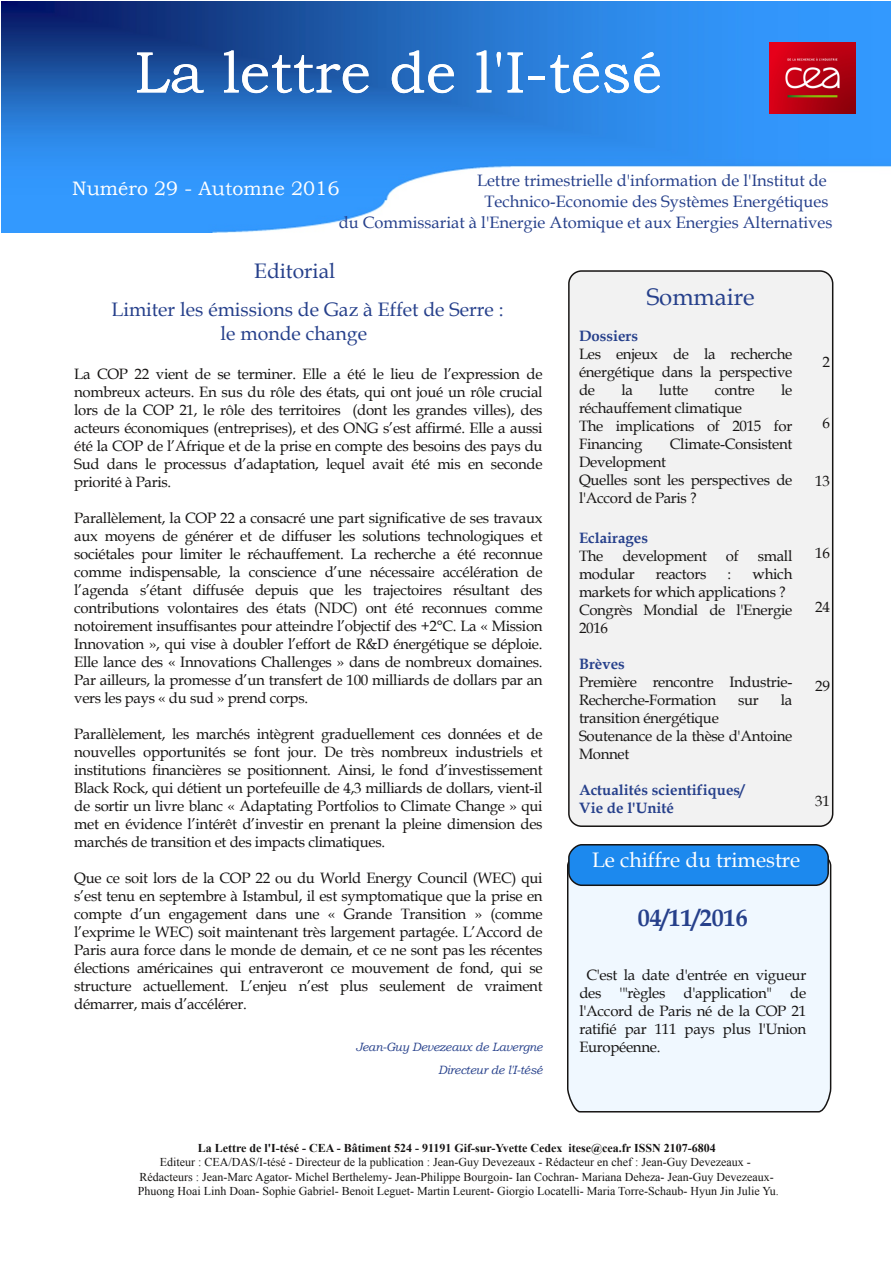
<style>
.page{position:relative;width:893px;height:1263px;background:#fff}
.page>*{position:absolute;margin:0;border:0;box-sizing:border-box;transform-origin:0 0}
.t1{font:58.5px "Bookman Old Style";color:#fff}
.t2{font:700 24px "Book Antiqua";color:#26408b}
.t3{font:24px "Book Antiqua";color:#26408b}
.t4{font:21px "Book Antiqua";color:#fff}
.t5{font:21px "Book Antiqua";color:#26408b}
.t6{font:19.5px/23.4px "Book Antiqua";color:#26408b}
.t7{font:19.5px "Bookman Old Style";color:#fff}
.t8{font:16.5px "Book Antiqua";color:#26408b}
.t9{font:15px/18px "Book Antiqua";letter-spacing:-.02em;color:#161413;text-align:justify}
.t10{font:700 15px/18px "Book Antiqua";color:#26408b}
.t11{font:12px/14.4px "Times New Roman";color:#161413;text-align:center}
.t12{font:700 12px "Times New Roman";color:#161413}
.t13{font:italic 12px/23.4px "Bookman Old Style";letter-spacing:-.02em;color:#26408b;text-align:right}
</style>
<div class="page">
<img style="left:1px;top:2px;width:890px;height:230px">
<img style="left:769px;top:43px;width:87px;height:71px">
<div style="left:569px;top:271px;width:264px;height:555px;background:#f2f2f2;border-radius:13px"></div>
<div style="left:568px;top:270px;width:265px;height:557px;border:2px solid #161413;border-radius:13px"></div>
<div style="left:567px;top:859px;width:265px;height:254px;background:#f0f8ff"></div>
<div style="left:569px;top:845px;width:259px;height:40px;background:#1c89ee;border-radius:13px"></div>
<div style="left:568px;top:844px;width:261px;height:42px;border:2px solid #161413;border-radius:13px"></div>
<h1 class="t1" style="left:134px;top:37px;width:529px">La lettre de l'I-tésé</h1>
<p class="t8" style="left:477px;top:170px;width:351px">Lettre trimestrielle d'information de l'Institut de</p>
<p class="t8" style="left:339px;top:212px;width:495px">du Commissariat à l'Energie Atomique et aux Energies Alternatives</p>
<h3 class="t7" style="left:72px;top:177px;width:269px">Numéro 29 - Automne 2016</h3>
<p class="t8" style="left:484px;top:191px;width:345px">Technico-Economie des Systèmes Energétiques</p>
<h3 class="t5" style="left:254px;top:258px;width:83px">Editorial</h3>
<h3 class="t6" style="left:221px;top:298px;width:285px;text-indent:-109px">Limiter les émissions de Gaz à Effet de Serre : le monde change</h3>
<p class="t9" style="left:74px;top:365px;width:470px">La COP 22 vient de se terminer. Elle a été le lieu de l’expression de nombreux acteurs. En sus du rôle des états, qui ont joué un rôle crucial lors de la COP 21, le rôle des territoires (dont les grandes villes), des acteurs économiques (entreprises), et des ONG s’est affirmé. Elle a aussi été la COP de l’Afrique et de la prise en compte des besoins des pays du Sud dans le processus d’adaptation, lequel avait été mis en seconde priorité à Paris.</p>
<p class="t9" style="left:74px;top:509px;width:470px">Parallèlement, la COP 22 a consacré une part significative de ses travaux aux moyens de générer et de diffuser les solutions technologiques et sociétales pour limiter le réchauffement. La recherche a été reconnue comme indispensable, la conscience d’une nécessaire accélération de l’agenda s’étant diffusée depuis que les trajectoires résultant des contributions volontaires des états (NDC) ont été reconnues comme notoirement insuffisantes pour atteindre l’objectif des +2°C. La « Mission Innovation », qui vise à doubler l’effort de R&amp;D énergétique se déploie.<br>Elle lance des « Innovations Challenges » dans de nombreux domaines.<br>Par ailleurs, la promesse d’un transfert de 100 milliards de dollars par an vers les pays « du sud » prend corps.</p>
<p class="t9" style="left:74px;top:725px;width:470px">Parallèlement, les marchés intègrent graduellement ces données et de nouvelles opportunités se font jour. De très nombreux industriels et institutions financières se positionnent. Ainsi, le fond d’investissement Black Rock, qui détient un portefeuille de 4,3 milliards de dollars, vient-il de sortir un livre blanc « Adaptating Portfolios to Climate Change » qui met en évidence l’intérêt d’investir en prenant la pleine dimension des marchés de transition et des impacts climatiques.</p>
<p class="t9" style="left:74px;top:869px;width:470px">Que ce soit lors de la COP 22 ou du World Energy Council (WEC) qui s’est tenu en septembre à Istambul, il est symptomatique que la prise en compte d’un engagement dans une « Grande Transition » (comme l’exprime le WEC) soit maintenant très largement partagée. L’Accord de Paris aura force dans le monde de demain, et ce ne sont pas les récentes élections américaines qui entraveront ce mouvement de fond, qui se structure actuellement. L’enjeu n’est plus seulement de vraiment démarrer, mais d’accélérer.</p>
<p class="t13" style="left:356px;top:1035px;width:188px">Jean-Guy Devezeaux de Lavergne<br>Directeur de l'I-tésé</p>
<h2 class="t3" style="left:647px;top:283px;width:110px">Sommaire</h2>
<p class="t10" style="left:579px;top:327px;width:61px">Dossiers</p>
<p class="t9" style="left:579px;top:345px;width:215px">Les enjeux de la recherche énergétique dans la perspective de</p>
<p class="t9" style="left:621px;top:381px;width:13px">la</p>
<p class="t9" style="left:659px;top:381px;width:31px">lutte</p>
<p class="t9" style="left:715px;top:381px;width:42px">contre</p>
<p class="t9" style="left:781px;top:381px;width:13px">le</p>
<p class="t9" style="left:579px;top:399px;width:215px;text-align:left">réchauffement climatique<br>The implications of 2015 for<br>Financing</p>
<p class="t9" style="left:670px;top:435px;width:124px">Climate-Consistent</p>
<p class="t9" style="left:579px;top:453px;width:215px;text-align:left">Development<br>Quelles sont les perspectives de l'Accord de Paris ?</p>
<p class="t10" style="left:579px;top:529px;width:71px">Eclairages</p>
<p class="t9" style="left:579px;top:547px;width:26px">The</p>
<p class="t9" style="left:622px;top:547px;width:86px">development</p>
<p class="t9" style="left:726px;top:547px;width:14px">of</p>
<p class="t9" style="left:758px;top:547px;width:36px">small</p>
<p class="t9" style="left:579px;top:565px;width:57px">modular</p>
<p class="t9" style="left:656px;top:565px;width:52px">reactors</p>
<p class="t9" style="left:728px;top:565px;width:5px">:</p>
<p class="t9" style="left:579px;top:565px;width:215px;text-align:left;text-indent:174px">which markets for which applications ?<br>Congrès Mondial de l'Energie<br>2016</p>
<p class="t10" style="left:579px;top:655px;width:47px">Brèves</p>
<p class="t9" style="left:579px;top:673px;width:215px">Première rencontre Industrie-<br>Recherche-Formation</p>
<p class="t9" style="left:738px;top:691px;width:22px">sur</p>
<p class="t9" style="left:781px;top:691px;width:13px">la</p>
<p class="t9" style="left:579px;top:709px;width:215px;text-align:left">transition énergétique<br>Soutenance de la thèse d'Antoine<br>Monnet</p>
<p class="t10" style="left:579px;top:781px;width:167px">Actualités scientifiques/<br>Vie de l'Unité</p>
<h3 class="t4" style="left:594px;top:839px;width:210px">Le chiffre du trimestre</h3>
<h3 class="t4" style="left:592px;top:847px;width:210px">Le chiffre du trimestre</h3>
<p class="t9" style="left:822px;top:353px;width:9px">2</p>
<p class="t9" style="left:822px;top:414px;width:9px">6</p>
<p class="t9" style="left:815px;top:472px;width:16px">13</p>
<p class="t9" style="left:815px;top:544px;width:16px">16</p>
<p class="t9" style="left:815px;top:598px;width:16px">24</p>
<p class="t9" style="left:815px;top:677px;width:16px">29</p>
<p class="t9" style="left:815px;top:792px;width:16px">31</p>
<h2 class="t2" style="left:638px;top:904px;width:112px">04/11/2016</h2>
<p class="t9" style="left:579px;top:966px;width:228px;text-indent:7px">C'est la date d'entrée en vigueur des '"règles d'application" de l'Accord de Paris né de la COP 21 ratifié par 111 pays plus l'Union Européenne.</p>
<p class="t12" style="left:198px;top:1141px;width:519px">La Lettre de l'I-tésé - CEA - Bâtiment 524 - 91191 Gif-sur-Yvette Cedex itese@cea.fr ISSN 2107-6804</p>
<p class="t11" style="left:138px;top:1155px;width:642px">Editeur : CEA/DAS/I-tésé - Directeur de la publication : Jean-Guy Devezeaux - Rédacteur en chef : Jean-Guy Devezeaux -<br>Rédacteurs : Jean-Marc Agator- Michel Berthelemy- Jean-Philippe Bourgoin- Ian Cochran- Mariana Deheza- Jean-Guy Devezeaux-<br>Phuong Hoai Linh Doan- Sophie Gabriel- Benoit Leguet- Martin Leurent- Giorgio Locatelli- Maria Torre-Schaub- Hyun Jin Julie Yu.</p>
</div>
